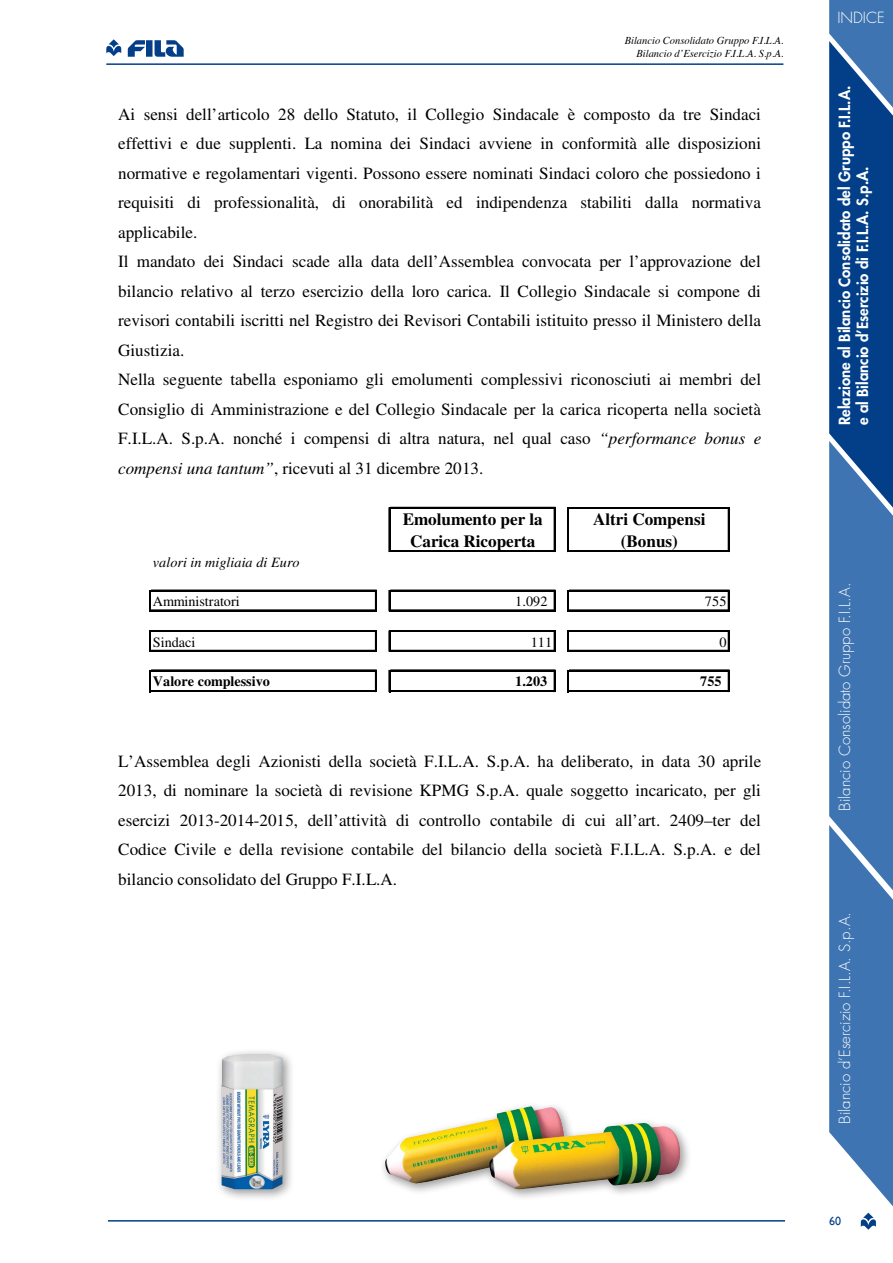
<style>
.page{position:relative;width:893px;height:1263px;background:#fff}
.page>*{position:absolute;margin:0;border:0;box-sizing:border-box;transform-origin:0 0}
.t1{font:17.1px/29.5px "Times";color:#000}
.t2{font:700 17.1px/21.6px "Times";color:#000;text-align:center}
.t3{font:800 15px/18px "Futura Std";color:#fff}
.t4{font:300 15px "Futura Std";color:#fff}
.t5{font:14.25px "Times";color:#000}
.t6{font:700 14.25px "Times";color:#000}
.t7{font:italic 14.25px "Times";color:#000}
.t8{font:12px "Gill Sans";color:#023f88}
.t9{font:italic 10.5px/12.6px "Times";color:#000;text-align:right}
.s1{font-style:italic}
</style>
<div class="page">
<svg style="left:861px;top:1213px;width:15px;height:17px"></svg>
<svg style="left:829px;top:0;width:64px;height:1206px;background:#346aa7"></svg>
<svg style="left:128px;top:40px;width:17px;height:17px"></svg>
<div style="left:146px;top:40px;width:7px;height:17px;background:#023f88"></div>
<svg style="left:155px;top:40px;width:29px;height:17px"></svg>
<svg style="left:106px;top:39px;width:15px;height:17px"></svg>
<hr style="left:106px;top:63px;width:677px;height:2px;background:#023f88">
<hr style="left:108px;top:1220px;width:677px;height:1px;background:#023f88">
<hr style="left:390px;top:507px;width:165px;height:2px;background:#000">
<hr style="left:390px;top:550px;width:165px;height:1px;background:#000">
<hr style="left:390px;top:551px;width:165px;height:1px;background:#000">
<hr style="left:151px;top:590px;width:226px;height:2px;background:#000">
<hr style="left:389px;top:507px;width:1px;height:45px;background:#000">
<hr style="left:554px;top:509px;width:1px;height:43px;background:#000">
<hr style="left:390px;top:590px;width:165px;height:2px;background:#000">
<hr style="left:567px;top:507px;width:1px;height:45px;background:#000">
<hr style="left:568px;top:507px;width:1px;height:45px;background:#000">
<hr style="left:728px;top:509px;width:2px;height:43px;background:#000">
<hr style="left:151px;top:610px;width:226px;height:1px;background:#000">
<hr style="left:390px;top:610px;width:165px;height:1px;background:#000">
<svg style="left:149px;top:590px;width:2px;height:21px"></svg>
<svg style="left:375px;top:592px;width:2px;height:18px"></svg>
<hr style="left:151px;top:630px;width:226px;height:2px;background:#000">
<svg style="left:389px;top:590px;width:1px;height:21px"></svg>
<svg style="left:554px;top:592px;width:1px;height:18px"></svg>
<hr style="left:390px;top:630px;width:165px;height:2px;background:#000">
<svg style="left:567px;top:590px;width:2px;height:21px"></svg>
<svg style="left:728px;top:592px;width:2px;height:18px"></svg>
<hr style="left:151px;top:650px;width:226px;height:2px;background:#000">
<hr style="left:390px;top:650px;width:165px;height:2px;background:#000">
<svg style="left:149px;top:630px;width:2px;height:22px"></svg>
<svg style="left:375px;top:632px;width:2px;height:18px"></svg>
<hr style="left:151px;top:670px;width:226px;height:1px;background:#000">
<svg style="left:389px;top:630px;width:1px;height:22px"></svg>
<svg style="left:554px;top:632px;width:1px;height:18px"></svg>
<hr style="left:390px;top:670px;width:165px;height:1px;background:#000">
<svg style="left:567px;top:630px;width:2px;height:22px"></svg>
<hr style="left:728px;top:632px;width:2px;height:20px;background:#000">
<hr style="left:151px;top:690px;width:226px;height:1px;background:#000">
<hr style="left:151px;top:691px;width:226px;height:1px;background:#000">
<hr style="left:390px;top:690px;width:165px;height:1px;background:#000">
<hr style="left:390px;top:691px;width:165px;height:1px;background:#000">
<svg style="left:389px;top:670px;width:1px;height:22px"></svg>
<svg style="left:554px;top:671px;width:1px;height:19px"></svg>
<svg style="left:567px;top:670px;width:2px;height:22px"></svg>
<hr style="left:728px;top:671px;width:2px;height:21px;background:#000">
<svg style="left:150px;top:670px;width:1px;height:22px"></svg>
<svg style="left:375px;top:671px;width:2px;height:19px"></svg>
<hr style="left:569px;top:507px;width:161px;height:2px;background:#000">
<hr style="left:569px;top:551px;width:161px;height:1px;background:#000">
<hr style="left:569px;top:590px;width:161px;height:2px;background:#000">
<hr style="left:569px;top:610px;width:161px;height:1px;background:#000">
<hr style="left:569px;top:630px;width:161px;height:2px;background:#000">
<hr style="left:569px;top:650px;width:161px;height:2px;background:#000">
<hr style="left:569px;top:670px;width:161px;height:1px;background:#000">
<hr style="left:569px;top:690px;width:161px;height:1px;background:#000">
<hr style="left:569px;top:691px;width:161px;height:1px;background:#000">
<div style="left:380px;top:1101px;width:312px;height:100px;background:#000;opacity:.4"></div>
<img style="left:385px;top:1107px;width:144px;height:67px">
<div style="left:215px;top:1048px;width:80px;height:153px;background:#000;opacity:.4"></div>
<img style="left:221px;top:1054px;width:62px;height:135px">
<p class="t9" style="left:625px;top:34px;width:160px">Bilancio Consolidato Gruppo F.I.L.A.<br>Bilancio d’Esercizio F.I.L.A. S.p.A.</p>
<p class="t1" style="left:118px;top:99px;width:645px">Ai sensi dell’articolo 28 dello Statuto, il Collegio Sindacale è composto da tre Sindaci effettivi e due supplenti. La nomina dei Sindaci avviene in conformità alle disposizioni normative e regolamentari vigenti. Possono essere nominati Sindaci coloro che possiedono i requisiti di professionalità, di onorabilità ed indipendenza stabiliti dalla normativa applicabile.<br>Il mandato dei Sindaci scade alla data dell’Assemblea convocata per l’approvazione del bilancio relativo al terzo esercizio della loro carica. Il Collegio Sindacale si compone di revisori contabili iscritti nel Registro dei Revisori Contabili istituito presso il Ministero della Giustizia.<br>Nella seguente tabella esponiamo gli emolumenti complessivi riconosciuti ai membri del Consiglio di Amministrazione e del Collegio Sindacale per la carica ricoperta nella società F.I.L.A. S.p.A. nonché i compensi di altra natura, nel qual caso <span class="s1">“performance bonus e compensi una tantum”</span>, ricevuti al 31 dicembre 2013.</p>
<p class="t2" style="left:403px;top:510px;width:142px">Emolumento per la<br>Carica Ricoperta</p>
<p class="t2" style="left:593px;top:510px;width:114px">Altri Compensi (Bonus)</p>
<p class="t7" style="left:153px;top:557px;width:148px">valori in migliaia di Euro</p>
<p class="t5" style="left:153px;top:594px;width:88px">Amministratori</p>
<p class="t5" style="left:515px;top:594px;width:34px">1.092</p>
<p class="t5" style="left:705px;top:594px;width:23px">755</p>
<p class="t5" style="left:153px;top:634px;width:44px">Sindaci</p>
<p class="t5" style="left:531px;top:634px;width:23px">111</p>
<p class="t5" style="left:719px;top:634px;width:9px">0</p>
<p class="t6" style="left:153px;top:676px;width:119px">Valore complessivo</p>
<p class="t6" style="left:515px;top:676px;width:34px">1.203</p>
<p class="t6" style="left:700px;top:676px;width:23px">755</p>
<p class="t1" style="left:118px;top:746px;width:644px;text-align:justify">L’Assemblea degli Azionisti della società F.I.L.A. S.p.A. ha deliberato, in data 30 aprile 2013, di nominare la società di revisione KPMG S.p.A. quale soggetto incaricato, per gli esercizi 2013-2014-2015, dell’attività di controllo contabile di cui all’art. 2409–ter del Codice Civile e della revisione contabile del bilancio della società F.I.L.A. S.p.A. e del bilancio consolidato del Gruppo F.I.L.A.</p>
<p class="t4" style="left:837px;top:9px;width:49px">INDICE</p>
<p class="t3" style="left:835px;top:425px;width:341px;rotate:-90deg">Relazione al Bilancio Consolidato del Gruppo F.I.L.A. e al Bilancio d’Esercizio di F.I.L.A. S.p.A.</p>
<p class="t4" style="left:835px;top:811px;width:229px;rotate:-90deg">Bilancio Consolidato Gruppo F.I.L.A.</p>
<p class="t4" style="left:835px;top:1123px;width:213px;rotate:-90deg">Bilancio d’Esercizio F.I.L.A. S.p.A.</p>
<p class="t8" style="left:829px;top:1214px;width:13px">60</p>
</div>
